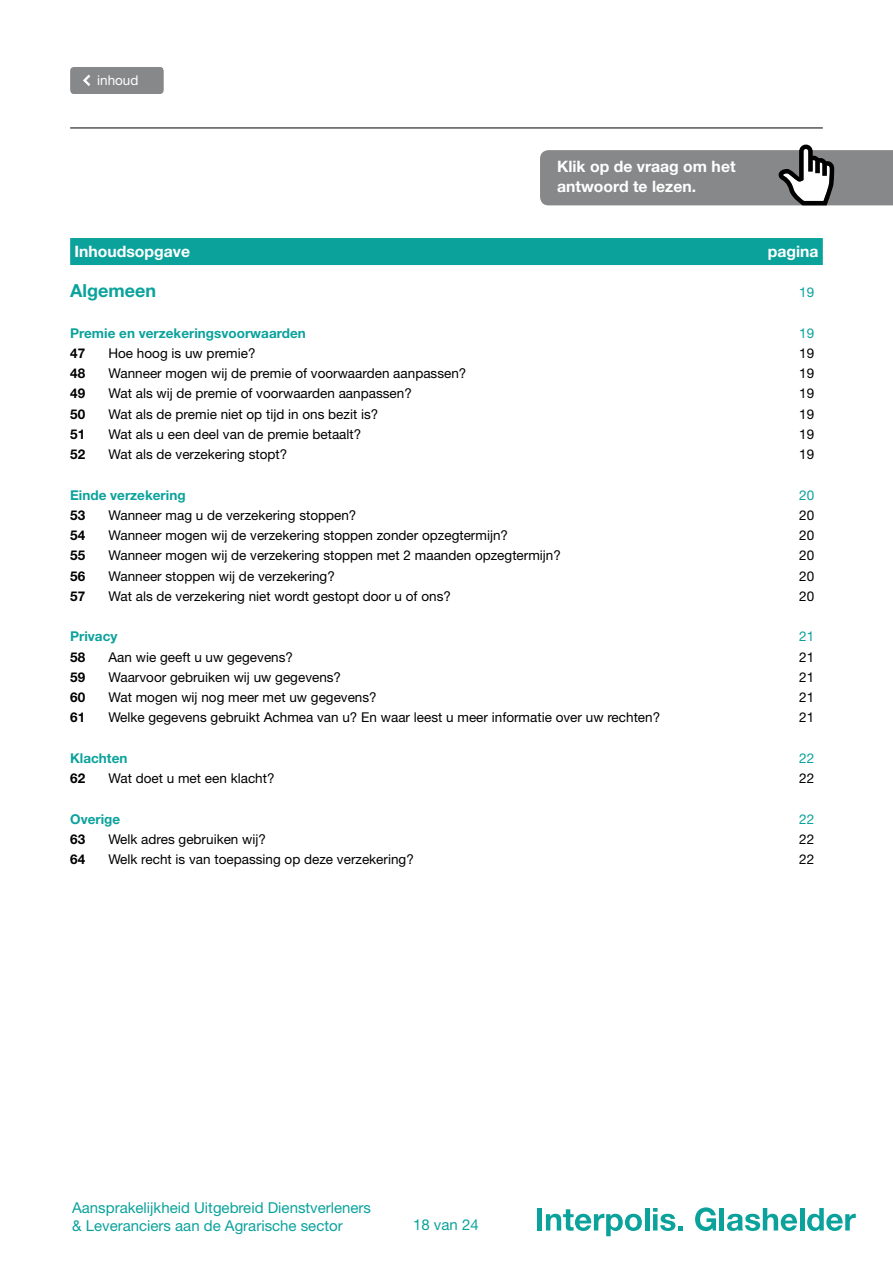
<style>
.page{position:relative;width:893px;height:1263px;background:#fff}
.page>*{position:absolute;margin:0;border:0;box-sizing:border-box;transform-origin:0 0}
.t1{font:700 18px "Helvetica Neue LT Std";color:#0ba29c}
.t2{font:700 15.75px/20.2px "Helvetica Neue LT Std";color:#fff}
.t3{font:15px/18px "Helvetica Neue LT Std";color:#0ba29c}
.t4{font:13.5px "Helvetica Neue LT Std";color:#000}
.t5{font:700 13.5px "Helvetica Neue LT Std";color:#0ba29c}
.t6{font:700 13.5px "Helvetica Neue LT Std";color:#000}
.t7{font:13.5px "Helvetica Neue LT Std";color:#0ba29c}
.t8{font:13.5px "Helvetica Neue LT Std";color:#fff}
</style>
<div class="page">
<hr style="left:70px;top:128px;width:753px;height:1px;background:#000">
<div style="left:537px;top:1208px;width:5px;height:22px;background:#0ba29c"></div>
<svg style="left:546px;top:1209px;width:96px;height:27px"></svg>
<hr style="left:645px;top:1208px;width:4px;height:22px;background:#0ba29c">
<svg style="left:653px;top:1208px;width:30px;height:23px"></svg>
<svg style="left:695px;top:1207px;width:21px;height:24px"></svg>
<hr style="left:720px;top:1208px;width:4px;height:22px;background:#0ba29c">
<svg style="left:727px;top:1208px;width:70px;height:23px"></svg>
<hr style="left:800px;top:1208px;width:4px;height:22px;background:#0ba29c">
<svg style="left:807px;top:1208px;width:49px;height:23px"></svg>
<div style="left:70px;top:67px;width:94px;height:27px;background:#87888a"></div>
<svg style="left:540px;top:145px;width:353px;height:60px;background:#909193"></svg>
<div style="left:70px;top:238px;width:753px;height:27px;background:#0ba29c"></div>
<p class="t8" style="left:97px;top:72px;width:43px">inhoud</p>
<p class="t2" style="left:557px;top:156px;width:180px">Klik op de vraag om het antwoord te lezen.</p>
<p class="t2" style="left:74px;top:240px;width:117px">Inhoudsopgave</p>
<p class="t2" style="left:768px;top:240px;width:52px">pagina</p>
<h1 class="t1" style="left:70px;top:279px;width:88px">Algemeen</h1>
<p class="t7" style="left:799px;top:284px;width:17px">19</p>
<p class="t5" style="left:70px;top:324px;width:237px">Premie en verzekeringsvoorwaarden</p>
<p class="t7" style="left:799px;top:325px;width:17px">19</p>
<p class="t6" style="left:70px;top:345px;width:17px">47</p>
<p class="t4" style="left:108px;top:345px;width:149px">Hoe hoog is uw premie?</p>
<p class="t4" style="left:799px;top:345px;width:17px">19</p>
<p class="t6" style="left:70px;top:365px;width:17px">48</p>
<p class="t4" style="left:108px;top:365px;width:360px">Wanneer mogen wij de premie of voorwaarden aanpassen?</p>
<p class="t4" style="left:799px;top:365px;width:17px">19</p>
<p class="t6" style="left:70px;top:385px;width:17px">49</p>
<p class="t4" style="left:108px;top:385px;width:305px">Wat als wij de premie of voorwaarden aanpassen?</p>
<p class="t4" style="left:799px;top:385px;width:17px">19</p>
<p class="t6" style="left:70px;top:405px;width:17px">50</p>
<p class="t4" style="left:108px;top:406px;width:271px">Wat als de premie niet op tijd in ons bezit is?</p>
<p class="t4" style="left:799px;top:406px;width:17px">19</p>
<p class="t6" style="left:70px;top:426px;width:17px">51</p>
<p class="t4" style="left:108px;top:426px;width:254px">Wat als u een deel van de premie betaalt?</p>
<p class="t4" style="left:799px;top:426px;width:17px">19</p>
<p class="t6" style="left:70px;top:446px;width:17px">52</p>
<p class="t4" style="left:108px;top:446px;width:180px">Wat als de verzekering stopt?</p>
<p class="t4" style="left:799px;top:446px;width:17px">19</p>
<p class="t5" style="left:70px;top:486px;width:117px">Einde verzekering</p>
<p class="t7" style="left:799px;top:487px;width:17px">20</p>
<p class="t6" style="left:70px;top:507px;width:17px">53</p>
<p class="t4" style="left:108px;top:507px;width:250px">Wanneer mag u de verzekering stoppen?</p>
<p class="t4" style="left:799px;top:507px;width:17px">20</p>
<p class="t6" style="left:70px;top:527px;width:17px">54</p>
<p class="t4" style="left:108px;top:527px;width:401px">Wanneer mogen wij de verzekering stoppen zonder opzegtermijn?</p>
<p class="t4" style="left:799px;top:527px;width:17px">20</p>
<p class="t6" style="left:70px;top:547px;width:17px">55</p>
<p class="t4" style="left:108px;top:547px;width:454px">Wanneer mogen wij de verzekering stoppen met 2 maanden opzegtermijn?</p>
<p class="t4" style="left:799px;top:547px;width:17px">20</p>
<p class="t6" style="left:70px;top:567px;width:17px">56</p>
<p class="t4" style="left:108px;top:568px;width:228px">Wanneer stoppen wij de verzekering?</p>
<p class="t4" style="left:799px;top:568px;width:17px">20</p>
<p class="t6" style="left:70px;top:588px;width:17px">57</p>
<p class="t4" style="left:108px;top:588px;width:344px">Wat als de verzekering niet wordt gestopt door u of ons?</p>
<p class="t4" style="left:799px;top:588px;width:17px">20</p>
<p class="t5" style="left:70px;top:628px;width:49px">Privacy</p>
<p class="t7" style="left:799px;top:628px;width:17px">21</p>
<p class="t6" style="left:70px;top:648px;width:17px">58</p>
<p class="t4" style="left:108px;top:649px;width:186px">Aan wie geeft u uw gegevens?</p>
<p class="t4" style="left:799px;top:649px;width:17px">21</p>
<p class="t6" style="left:70px;top:669px;width:17px">59</p>
<p class="t4" style="left:108px;top:669px;width:234px">Waarvoor gebruiken wij uw gegevens?</p>
<p class="t4" style="left:799px;top:669px;width:17px">21</p>
<p class="t6" style="left:70px;top:689px;width:17px">60</p>
<p class="t4" style="left:108px;top:689px;width:270px">Wat mogen wij nog meer met uw gegevens?</p>
<p class="t4" style="left:799px;top:689px;width:17px">21</p>
<p class="t6" style="left:70px;top:709px;width:17px">61</p>
<p class="t4" style="left:108px;top:709px;width:553px">Welke gegevens gebruikt Achmea van u? En waar leest u meer informatie over uw rechten?</p>
<p class="t4" style="left:799px;top:709px;width:17px">21</p>
<p class="t5" style="left:70px;top:750px;width:59px">Klachten</p>
<p class="t7" style="left:799px;top:750px;width:17px">22</p>
<p class="t6" style="left:70px;top:770px;width:17px">62</p>
<p class="t4" style="left:108px;top:770px;width:168px">Wat doet u met een klacht?</p>
<p class="t4" style="left:799px;top:770px;width:17px">22</p>
<p class="t5" style="left:70px;top:810px;width:52px">Overige</p>
<p class="t7" style="left:799px;top:811px;width:17px">22</p>
<p class="t6" style="left:70px;top:831px;width:17px">63</p>
<p class="t4" style="left:108px;top:831px;width:159px">Welk adres gebruiken wij?</p>
<p class="t4" style="left:799px;top:831px;width:17px">22</p>
<p class="t6" style="left:70px;top:851px;width:17px">64</p>
<p class="t4" style="left:108px;top:851px;width:307px">Welk recht is van toepassing op deze verzekering?</p>
<p class="t4" style="left:799px;top:851px;width:17px">22</p>
<p class="t3" style="left:72px;top:1198px;width:300px">Aansprakelijkheid Uitgebreid Dienstverleners &amp; Leveranciers aan de Agrarische sector</p>
<p class="t3" style="left:413px;top:1215px;width:67px">18 van 24</p>
</div>
